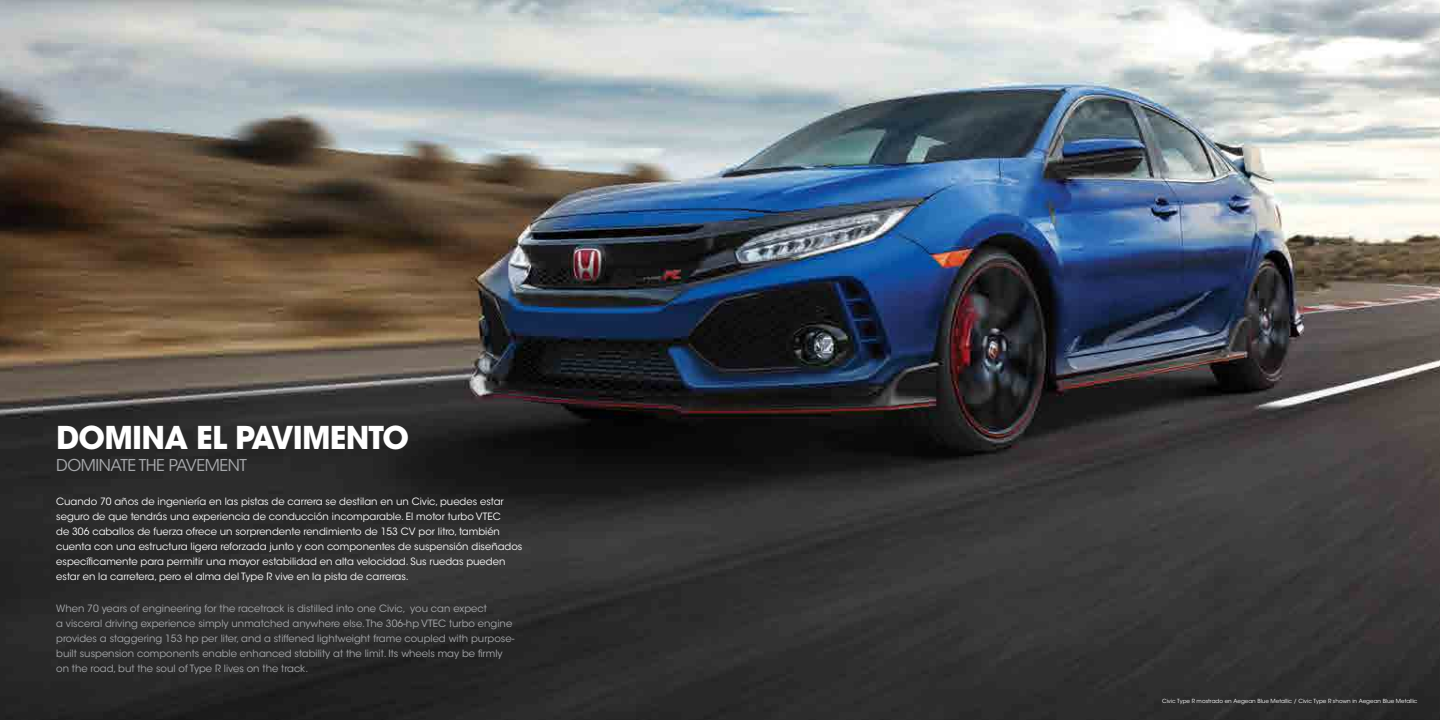
<style>
.page{position:relative;width:1440px;height:720px;background:#fff}
.page>*{position:absolute;margin:0;border:0;box-sizing:border-box;transform-origin:0 0}
.t1{font:700 31.25px "ITC Avant Garde Std";letter-spacing:-.025em;color:#fff}
.t2{font:16.25px "ITC Avant Garde Std";letter-spacing:-.025em;color:#a7a9ac}
.t3{font:10px/15px "ITC Avant Garde Std";color:#fff}
.t4{font:10px/15px "ITC Avant Garde Std";color:#a7a9ac}
.t5{font:5.62px "ITC Avant Garde Std";color:#fff}
</style>
<div class="page">
<img style="left:0;top:0;width:1440px;height:720px">
<h1 class="t1" style="left:56px;top:417px;width:354px">DOMINA EL PAVIMENTO</h1>
<h2 class="t2" style="left:56px;top:455px;width:192px">DOMINATE THE PAVEMENT</h2>
<p class="t3" style="left:56px;top:494px;width:468px">Cuando 70 años de ingeniería en las pistas de carrera se destilan en un Civic, puedes estar seguro de que tendrás una experiencia de conducción incomparable. El motor turbo VTEC<br>de 306 caballos de fuerza ofrece un sorprendente rendimiento de 153 CV por litro, también cuenta con una estructura ligera reforzada junto y con componentes de suspensión diseñados específicamente para permitir una mayor estabilidad en alta velocidad. Sus ruedas pueden estar en la carretera, pero el alma del Type R vive en la pista de carreras.</p>
<p class="t4" style="left:56px;top:601px;width:460px">When 70 years of engineering for the racetrack is distilled into one Civic, you can expect<br>a visceral driving experience simply unmatched anywhere else. The 306-hp VTEC turbo engine provides a staggering 153 hp per liter, and a stiffened lightweight frame coupled with purpose&shy;built suspension components enable enhanced stability at the limit. Its wheels may be firmly on the road, but the soul of Type R lives on the track.</p>
<p class="t5" style="left:1162px;top:697px;width:257px">Civic Type R mostrado en Aegean Blue Metallic / Civic Type R shown in Aegean Blue Metallic</p>
</div>
